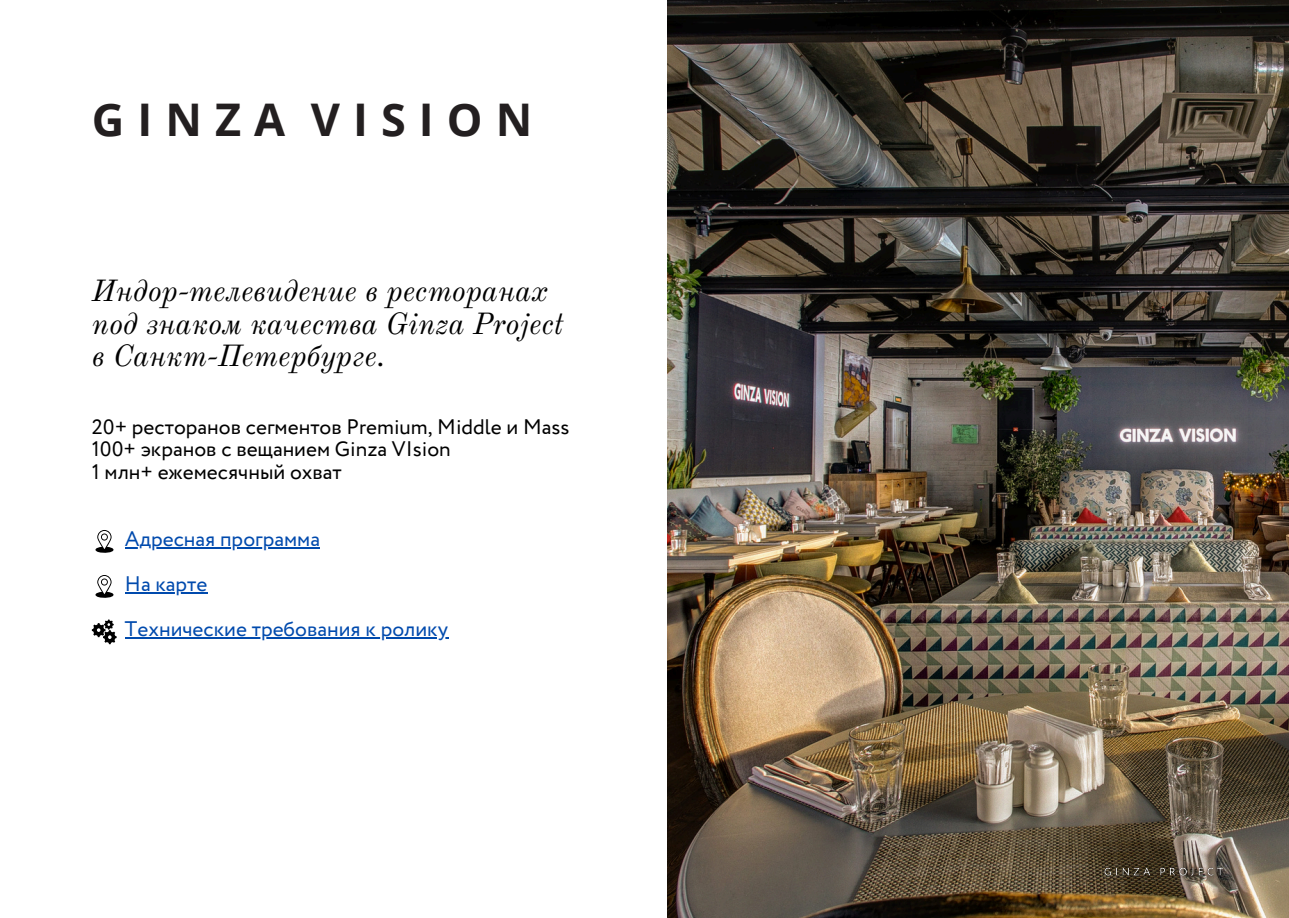
<style>
.page{position:relative;width:1289px;height:918px;background:#fff}
.page>*{position:absolute;margin:0;border:0;box-sizing:border-box;transform-origin:0 0}
.t1{font:700 45px "Open Sans";letter-spacing:.29em;color:#231f20}
.t2{font:italic 30px/32.7px "Old Standard";color:#000}
.t3{font:21px/22.5px "Circe";color:#000}
.t4{font:21px "Circe";color:#004aad}
</style>
<div class="page">
<img style="left:667px;top:0;width:621px;height:918px">
<hr style="left:125px;top:547px;width:90px;height:2px;background:#004aad">
<hr style="left:215px;top:547px;width:105px;height:2px;background:#004aad">
<hr style="left:125px;top:592px;width:82px;height:2px;background:#004aad">
<hr style="left:125px;top:637px;width:323px;height:2px;background:#004aad">
<svg style="left:95px;top:530px;width:18px;height:23px"></svg>
<svg style="left:95px;top:575px;width:18px;height:23px"></svg>
<svg style="left:92px;top:619px;width:25px;height:25px"></svg>
<img style="left:1099px;top:863px;width:129px;height:20px">
<p class="t1" style="left:92px;top:88px;width:442px">GINZA VISION</p>
<h1 class="t2" style="left:92px;top:275px;width:473px">Индор-телевидение в ресторанах под знаком качества Ginza Project в Санкт-Петербурге.</h1>
<h2 class="t3" style="left:92px;top:417px;width:479px">20+ ресторанов сегментов Premium, Middle и Mass<br>100+ экранов с вещанием Ginza VIsion<br>1 млн+ ежемесячный охват</h2>
<h3 class="t4" style="left:125px;top:525px;width:197px">Адресная программа</h3>
<h3 class="t4" style="left:125px;top:570px;width:84px">На карте</h3>
<p class="t4" style="left:125px;top:615px;width:324px">Технические требования к ролику</p>
</div>
